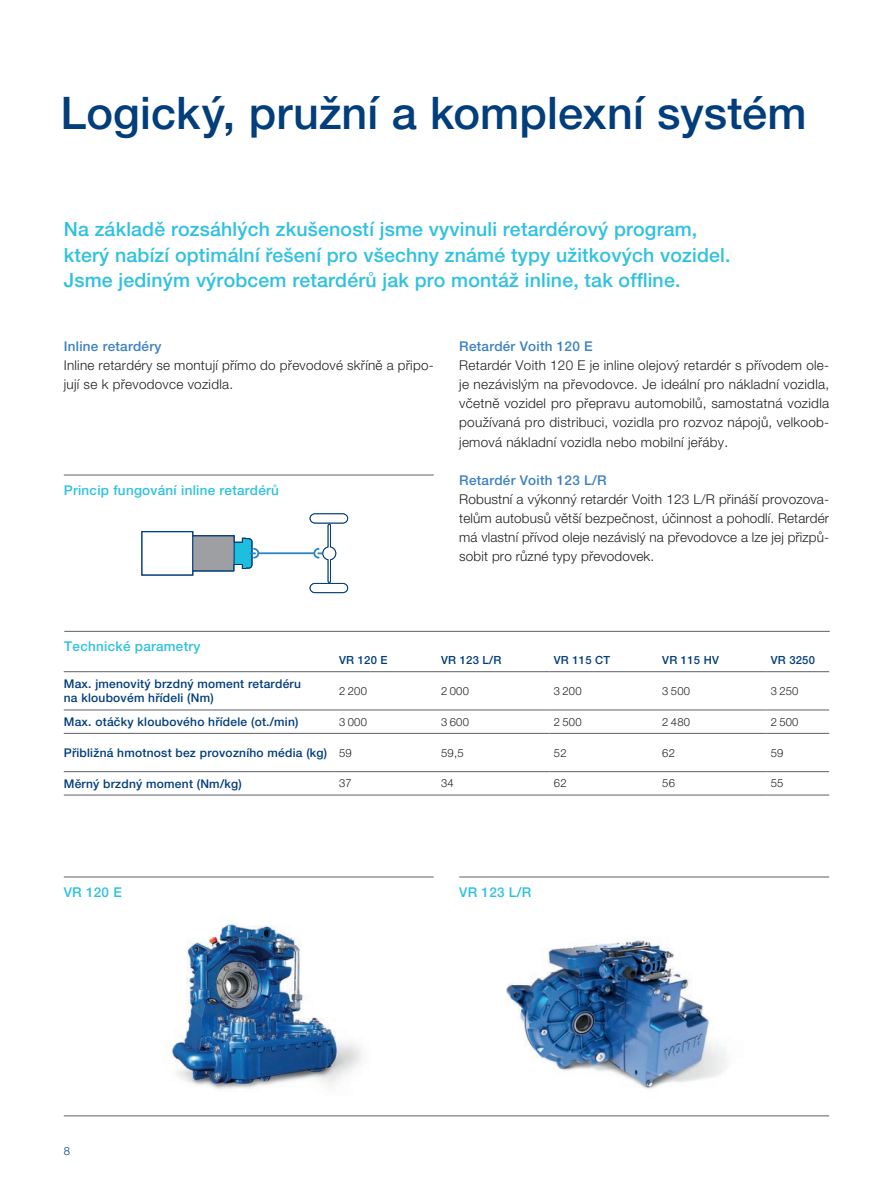
<style>
.page{position:relative;width:893px;height:1191px;background:#fff}
.page>*{position:absolute;margin:0;border:0;box-sizing:border-box;transform-origin:0 0}
.t1{font:500 45px "Helvetica Neue LT Pro";letter-spacing:.005em;color:#023d7c}
.t2{font:500 19.5px/25.5px "Helvetica Neue LT Pro";letter-spacing:.01em;color:#2fc1df}
.t3{font:300 13.5px/19.2px "Helvetica Neue LT Pro";letter-spacing:.02em;color:#231f20;text-align:justify}
.t4{font:500 13.5px "Helvetica Neue LT Pro";letter-spacing:.02em;color:#2fc1df}
.t5{font:500 13.5px "Helvetica Neue LT Pro";letter-spacing:.02em;color:#3c81c3}
.t6{font:500 12px/14.4px "Helvetica Neue LT Pro";letter-spacing:.02em;color:#023d7c}
.t7{font:300 11.25px "Helvetica Neue LT Pro";letter-spacing:.02em;color:#231f20}
.t8{font:500 11.25px "Helvetica Neue LT Pro";letter-spacing:.02em;color:#023d7c}
.t9{font:300 11.25px "Helvetica Neue LT Pro";color:#023d7c}
.s1{font-weight:300;font-size:11.25px;color:#231f20}
</style>
<div class="page">
<img style="left:171px;top:922px;width:191px;height:167px">
<hr style="left:64px;top:671px;width:271px;height:1px;background:#5f6066">
<hr style="left:335px;top:671px;width:102px;height:1px;background:#5f6066">
<hr style="left:437px;top:671px;width:113px;height:1px;background:#5f6066">
<hr style="left:550px;top:671px;width:108px;height:1px;background:#5f6066">
<hr style="left:658px;top:671px;width:108px;height:1px;background:#5f6066">
<hr style="left:766px;top:671px;width:63px;height:1px;background:#5f6066">
<hr style="left:64px;top:709px;width:271px;height:1px;background:#5f6066">
<hr style="left:335px;top:709px;width:102px;height:1px;background:#5f6066">
<hr style="left:437px;top:709px;width:113px;height:1px;background:#5f6066">
<hr style="left:550px;top:709px;width:108px;height:1px;background:#5f6066">
<hr style="left:658px;top:709px;width:108px;height:1px;background:#5f6066">
<hr style="left:766px;top:709px;width:63px;height:1px;background:#5f6066">
<hr style="left:64px;top:733px;width:271px;height:1px;background:#5f6066">
<hr style="left:335px;top:733px;width:102px;height:1px;background:#5f6066">
<hr style="left:437px;top:733px;width:113px;height:1px;background:#5f6066">
<hr style="left:550px;top:733px;width:108px;height:1px;background:#5f6066">
<hr style="left:658px;top:733px;width:108px;height:1px;background:#5f6066">
<hr style="left:766px;top:733px;width:63px;height:1px;background:#5f6066">
<hr style="left:64px;top:771px;width:271px;height:1px;background:#5f6066">
<hr style="left:335px;top:771px;width:102px;height:1px;background:#5f6066">
<hr style="left:437px;top:771px;width:113px;height:1px;background:#5f6066">
<hr style="left:550px;top:771px;width:108px;height:1px;background:#5f6066">
<hr style="left:658px;top:771px;width:108px;height:1px;background:#5f6066">
<hr style="left:766px;top:771px;width:63px;height:1px;background:#5f6066">
<hr style="left:64px;top:794px;width:271px;height:1px;background:#5f6066">
<hr style="left:335px;top:794px;width:102px;height:1px;background:#5f6066">
<hr style="left:437px;top:794px;width:113px;height:1px;background:#5f6066">
<hr style="left:550px;top:794px;width:108px;height:1px;background:#5f6066">
<hr style="left:658px;top:794px;width:108px;height:1px;background:#5f6066">
<hr style="left:766px;top:794px;width:63px;height:1px;background:#5f6066">
<hr style="left:64px;top:631px;width:766px;height:1px;background:#5f6066">
<img style="left:506px;top:937px;width:221px;height:152px">
<hr style="left:64px;top:876px;width:370px;height:1px;background:#5f6066">
<hr style="left:459px;top:876px;width:370px;height:1px;background:#5f6066">
<hr style="left:64px;top:474px;width:370px;height:1px;background:#5f6066">
<hr style="left:64px;top:1115px;width:765px;height:1px;background:#5f6066">
<div style="left:310px;top:513px;width:38px;height:10px;border:1px solid #013c7b;border-radius:5px"></div>
<svg style="left:141px;top:523px;width:207px;height:70px"></svg>
<h1 class="t1" style="left:60px;top:86px;width:748px">Logický, pružní a komplexní systém</h1>
<h2 class="t2" style="left:64px;top:216px;width:668px">Na základě rozsáhlých zkušeností jsme vyvinuli retardérový program, který nabízí optimální řešení pro všechny známé typy užitkových vozidel.<br>Jsme jediným výrobcem retardérů jak pro montáž inline, tak offline.</h2>
<p class="t5" style="left:64px;top:338px;width:99px">Inline retardéry</p>
<p class="t3" style="left:64px;top:355px;width:371px">Inline retardéry se montují přímo do převodové skříně a připo&shy;jují se k převodovce vozidla.</p>
<p class="t4" style="left:64px;top:482px;width:217px">Princip fungování inline retardérů</p>
<p class="t5" style="left:459px;top:338px;width:135px">Retardér Voith 120 E</p>
<p class="t3" style="left:459px;top:355px;width:371px">Retardér Voith 120 E je inline olejový retardér s přívodem ole&shy;je nezávislým na převodovce. Je ideální pro nákladní vozidla, včetně vozidel pro přepravu automobilů, samostatná vozidla používaná pro distribuci, vozidla pro rozvoz nápojů, velkoob&shy;jemová nákladní vozidla nebo mobilní jeřáby.</p>
<p class="t5" style="left:459px;top:472px;width:149px">Retardér Voith 123 L/R</p>
<p class="t3" style="left:459px;top:489px;width:371px">Robustní a výkonný retardér Voith 123 L/R přináší provozova&shy;telům autobusů větší bezpečnost, účinnost a pohodlí. Retardér má vlastní přívod oleje nezávislý na převodovce a lze jej přizpů&shy;sobit pro různé typy převodovek.</p>
<p class="t4" style="left:64px;top:638px;width:138px">Technické parametry</p>
<p class="t8" style="left:339px;top:653px;width:50px">VR 120 E</p>
<p class="t8" style="left:441px;top:653px;width:62px">VR 123 L/R</p>
<p class="t8" style="left:554px;top:653px;width:58px">VR 115 CT</p>
<p class="t8" style="left:662px;top:653px;width:58px">VR 115 HV</p>
<p class="t8" style="left:771px;top:653px;width:46px">VR 3250</p>
<p class="t6" style="left:64px;top:676px;width:239px">Max. jmenovitý brzdný moment retardéru na kloubovém hřídeli (Nm)</p>
<p class="t7" style="left:339px;top:684px;width:29px">2 200</p>
<p class="t7" style="left:441px;top:684px;width:29px">2 000</p>
<p class="t7" style="left:554px;top:684px;width:29px">3 200</p>
<p class="t7" style="left:662px;top:684px;width:29px">3 500</p>
<p class="t7" style="left:771px;top:684px;width:29px">3 250</p>
<p class="t6" style="left:64px;top:714px;width:236px">Max. otáčky kloubového hřídele (ot./min)</p>
<p class="t7" style="left:339px;top:715px;width:29px">3 000</p>
<p class="t7" style="left:441px;top:715px;width:29px">3 600</p>
<p class="t7" style="left:554px;top:715px;width:29px">2 500</p>
<p class="t7" style="left:662px;top:715px;width:29px">2 480</p>
<p class="t7" style="left:771px;top:715px;width:29px">2 500</p>
<p class="t6" style="left:64px;top:745px;width:290px">Přibližná hmotnost bez provozního média (kg) <span class="s1">59</span></p>
<p class="t7" style="left:441px;top:745px;width:24px">59,5</p>
<p class="t7" style="left:554px;top:745px;width:14px">52</p>
<p class="t7" style="left:662px;top:745px;width:14px">62</p>
<p class="t7" style="left:771px;top:745px;width:14px">59</p>
<p class="t6" style="left:64px;top:776px;width:180px">Měrný brzdný moment (Nm/kg)</p>
<p class="t7" style="left:339px;top:776px;width:14px">37</p>
<p class="t7" style="left:441px;top:776px;width:14px">34</p>
<p class="t7" style="left:554px;top:776px;width:14px">62</p>
<p class="t7" style="left:662px;top:776px;width:14px">56</p>
<p class="t7" style="left:771px;top:776px;width:14px">55</p>
<p class="t4" style="left:64px;top:883px;width:60px">VR 120 E</p>
<p class="t4" style="left:459px;top:883px;width:74px">VR 123 L/R</p>
<p class="t9" style="left:64px;top:1144px;width:8px">8</p>
</div>
